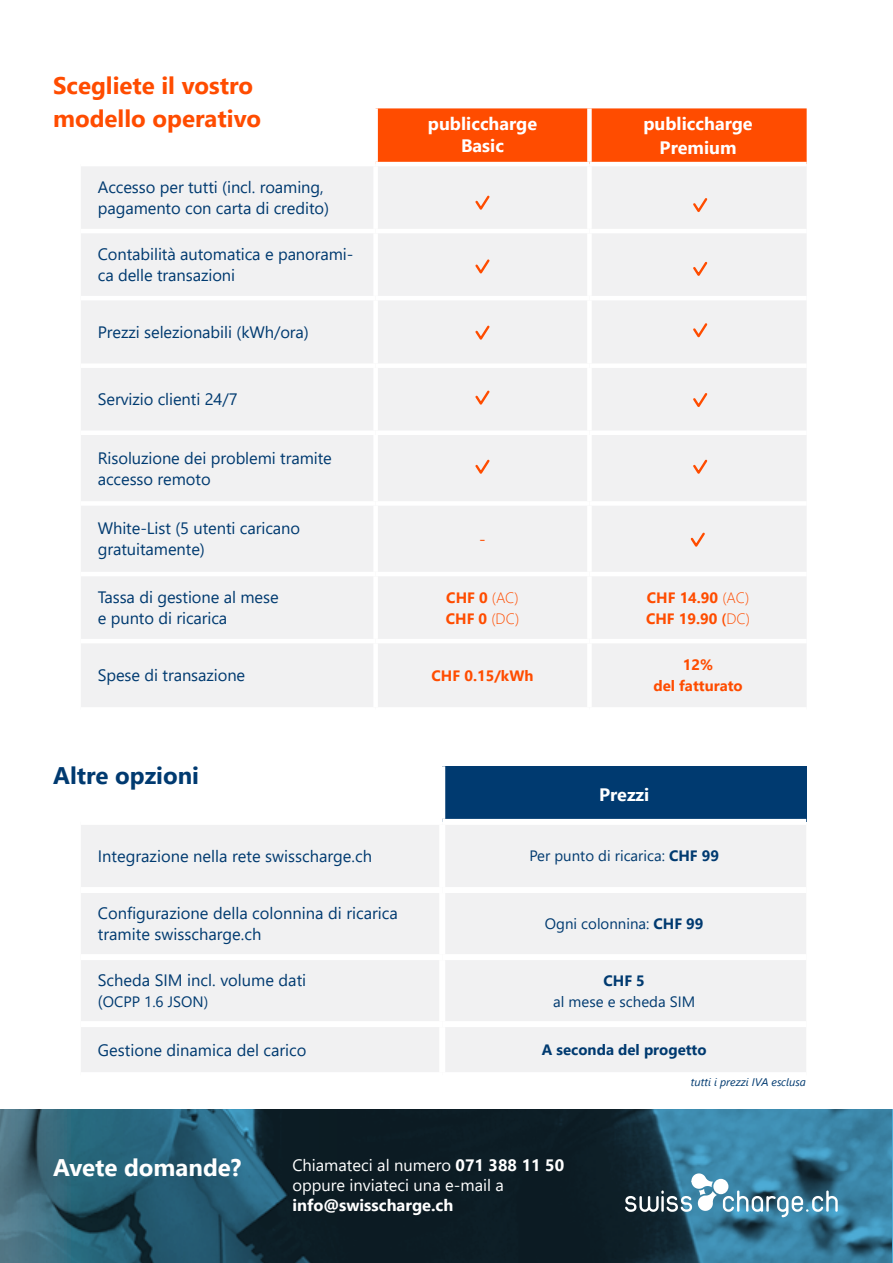
<style>
.page{position:relative;width:893px;height:1263px;background:#fff}
.page>*{position:absolute;margin:0;border:0;box-sizing:border-box;transform-origin:0 0}
.t1{font:700 24px/33px "Segoe UI";color:#ff4c00}
.t2{font:700 24px "Segoe UI";color:#fff}
.t3{font:700 24px "Segoe UI";color:#003a70}
.t4{font:700 18px/21.6px "Segoe UI";color:#fff;text-align:center}
.t5{font:16.5px/21px "Segoe UI";letter-spacing:-.005em;color:#003a70}
.t6{font:16.5px/19.8px "Segoe UI";color:#fff}
.t7{font:700 16.5px "Segoe UI";color:#fff}
.t8{font:16.5px "Segoe UI";color:#ff4c00}
.t9{font:15px "Segoe UI";color:#003a70}
.t10{font:700 15px/21px "Segoe UI";color:#ff4c00}
.t11{font:700 15px "Segoe UI";color:#003a70}
.t12{font:italic 11.25px "Segoe UI";color:#003a70}
.s1{font-weight:300}
.s2{font-weight:600}
.s3{font-weight:700}
.s4{font-size:16.5px}
</style>
<div class="page">
<svg style="left:0;top:1110px;width:893px;height:153px;background:#20485a"></svg>
<div style="left:442px;top:766px;width:364px;height:56px;background:#003a70"></div>
<div style="left:81px;top:825px;width:725px;height:247px;background:#f1f1f2"></div>
<div style="left:439px;top:825px;width:6px;height:62px;background:#fff"></div>
<div style="left:439px;top:893px;width:6px;height:61px;background:#fff"></div>
<div style="left:439px;top:960px;width:6px;height:61px;background:#fff"></div>
<div style="left:81px;top:1021px;width:361px;height:6px;background:#fff"></div>
<div style="left:442px;top:1021px;width:364px;height:6px;background:#fff"></div>
<div style="left:439px;top:1027px;width:6px;height:45px;background:#fff"></div>
<div style="left:439px;top:766px;width:6px;height:53px;background:#fff"></div>
<div style="left:81px;top:887px;width:361px;height:6px;background:#fff"></div>
<div style="left:81px;top:954px;width:361px;height:6px;background:#fff"></div>
<div style="left:442px;top:819px;width:364px;height:6px;background:#fff"></div>
<div style="left:442px;top:887px;width:364px;height:6px;background:#fff"></div>
<div style="left:442px;top:954px;width:364px;height:6px;background:#fff"></div>
<div style="left:378px;top:108px;width:429px;height:54px;background:#ff4c00"></div>
<div style="left:81px;top:167px;width:725px;height:540px;background:#f1f1f2"></div>
<div style="left:373px;top:166px;width:5px;height:63px;background:#fff"></div>
<div style="left:587px;top:166px;width:5px;height:63px;background:#fff"></div>
<hr style="left:81px;top:229px;width:295px;height:4px;background:#fff">
<hr style="left:376px;top:229px;width:213px;height:4px;background:#fff">
<div style="left:373px;top:233px;width:5px;height:63px;background:#fff"></div>
<hr style="left:589px;top:229px;width:218px;height:4px;background:#fff">
<div style="left:587px;top:233px;width:5px;height:63px;background:#fff"></div>
<hr style="left:81px;top:296px;width:295px;height:4px;background:#fff">
<hr style="left:376px;top:296px;width:213px;height:4px;background:#fff">
<div style="left:373px;top:300px;width:5px;height:63px;background:#fff"></div>
<hr style="left:589px;top:296px;width:218px;height:4px;background:#fff">
<div style="left:587px;top:300px;width:5px;height:63px;background:#fff"></div>
<div style="left:81px;top:363px;width:295px;height:5px;background:#fff"></div>
<div style="left:376px;top:363px;width:213px;height:5px;background:#fff"></div>
<div style="left:373px;top:368px;width:5px;height:62px;background:#fff"></div>
<div style="left:589px;top:363px;width:218px;height:5px;background:#fff"></div>
<div style="left:587px;top:368px;width:5px;height:62px;background:#fff"></div>
<div style="left:81px;top:430px;width:295px;height:5px;background:#fff"></div>
<div style="left:376px;top:430px;width:213px;height:5px;background:#fff"></div>
<div style="left:373px;top:435px;width:5px;height:66px;background:#fff"></div>
<div style="left:589px;top:430px;width:218px;height:5px;background:#fff"></div>
<div style="left:587px;top:435px;width:5px;height:66px;background:#fff"></div>
<div style="left:81px;top:501px;width:295px;height:5px;background:#fff"></div>
<div style="left:376px;top:501px;width:213px;height:5px;background:#fff"></div>
<div style="left:373px;top:506px;width:5px;height:66px;background:#fff"></div>
<div style="left:589px;top:501px;width:218px;height:5px;background:#fff"></div>
<div style="left:587px;top:506px;width:5px;height:66px;background:#fff"></div>
<hr style="left:81px;top:572px;width:295px;height:4px;background:#fff">
<hr style="left:376px;top:572px;width:213px;height:4px;background:#fff">
<div style="left:373px;top:576px;width:5px;height:63px;background:#fff"></div>
<hr style="left:589px;top:572px;width:218px;height:4px;background:#fff">
<div style="left:587px;top:576px;width:5px;height:63px;background:#fff"></div>
<hr style="left:81px;top:639px;width:295px;height:4px;background:#fff">
<hr style="left:376px;top:639px;width:213px;height:4px;background:#fff">
<div style="left:373px;top:643px;width:5px;height:64px;background:#fff"></div>
<hr style="left:589px;top:639px;width:218px;height:4px;background:#fff">
<div style="left:587px;top:643px;width:5px;height:64px;background:#fff"></div>
<div style="left:587px;top:108px;width:5px;height:54px;background:#fff"></div>
<svg style="left:473px;top:193px;width:19px;height:20px"></svg>
<svg style="left:473px;top:257px;width:19px;height:20px"></svg>
<svg style="left:473px;top:388px;width:19px;height:20px"></svg>
<svg style="left:691px;top:196px;width:18px;height:19px"></svg>
<svg style="left:691px;top:260px;width:18px;height:19px"></svg>
<svg style="left:691px;top:391px;width:18px;height:19px"></svg>
<svg style="left:691px;top:458px;width:18px;height:19px"></svg>
<svg style="left:723px;top:1190px;width:115px;height:27px;background:#6497b0"></svg>
<svg style="left:625px;top:1173px;width:92px;height:39px"></svg>
<div style="left:713px;top:1179px;width:15px;height:15px;background:#fff;border-radius:50%"></div>
<svg style="left:473px;top:458px;width:19px;height:19px"></svg>
<svg style="left:691px;top:321px;width:18px;height:20px"></svg>
<svg style="left:473px;top:323px;width:19px;height:20px"></svg>
<svg style="left:689px;top:530px;width:18px;height:20px"></svg>
<h1 class="t1" style="left:53px;top:67px;width:210px">Scegliete il vostro modello operativo</h1>
<p class="t5" style="left:98px;top:175px;width:233px">Accesso per tutti (incl. roaming, pagamento con carta di credito)</p>
<p class="t5" style="left:98px;top:242px;width:257px">Contabilità automatica e panorami&shy;ca delle transazioni</p>
<p class="t5" style="left:98px;top:320px;width:213px">Prezzi selezionabili (kWh/ora)</p>
<p class="t5" style="left:98px;top:387px;width:141px">Servizio clienti 24/7</p>
<p class="t5" style="left:98px;top:446px;width:236px">Risoluzione dei problemi tramite accesso remoto</p>
<p class="t5" style="left:98px;top:516px;width:204px">White-List (5 utenti caricano gratuitamente)</p>
<p class="t4" style="left:428px;top:111px;width:111px">publiccharge<br>Basic</p>
<p class="t4" style="left:643px;top:110px;width:111px;line-height:24px">publiccharge<br>Premium</p>
<p class="t8" style="left:479px;top:523px;width:8px">-</p>
<p class="t5" style="left:98px;top:585px;width:182px">Tassa di gestione al mese e punto di ricarica</p>
<p class="t10" style="left:446px;top:585px;width:75px">CHF 0 <span class="s1">(AC)<br></span>CHF 0 <span class="s1">(DC)</span></p>
<p class="t10" style="left:646px;top:585px;width:106px">CHF 14.90 <span class="s1">(AC)<br></span>CHF 19.90 <span class="s2">(</span><span class="s1">DC)</span></p>
<p class="t5" style="left:98px;top:663px;width:149px">Spese di transazione</p>
<p class="t10" style="left:432px;top:664px;width:103px">CHF 0.15/kWh</p>
<p class="t10" style="left:653px;top:653px;width:91px;text-align:center">12%<br>del fatturato</p>
<h1 class="t3" style="left:53px;top:752px;width:147px">Altre opzioni</h1>
<p class="t4" style="left:599px;top:782px;width:52px">Prezzi</p>
<p class="t5" style="left:98px;top:844px;width:276px">Integrazione nella rete swisscharge.ch</p>
<p class="t9" style="left:529px;top:842px;width:191px">Per punto di ricarica: <span class="s3">CHF 99</span></p>
<p class="t5" style="left:98px;top:901px;width:302px">Configurazione della colonnina di ricarica tramite swisscharge.ch</p>
<p class="t9" style="left:545px;top:909px;width:160px">Ogni colonnina: <span class="s3">CHF 99</span></p>
<p class="t5" style="left:98px;top:968px;width:210px">Scheda SIM incl. volume dati</p>
<p class="t9" style="left:98px;top:988px;width:112px"><span class="s4">(</span>OCPP 1.6 JSON)</p>
<p class="t11" style="left:603px;top:966px;width:43px">CHF 5</p>
<p class="t9" style="left:553px;top:987px;width:144px">al mese e scheda SIM</p>
<p class="t5" style="left:98px;top:1038px;width:210px">Gestione dinamica del carico</p>
<p class="t11" style="left:542px;top:1035px;width:166px">A seconda del progetto</p>
<h1 class="t2" style="left:53px;top:1144px;width:190px">Avete domande?</h1>
<p class="t6" style="left:292px;top:1154px;width:273px">Chiamateci al numero <span class="s3">071 388 11 50 </span>oppure inviateci una e-mail a</p>
<p class="t7" style="left:292px;top:1189px;width:163px">info@swisscharge.ch</p>
<p class="t12" style="left:691px;top:1071px;width:116px">tutti i prezzi IVA esclusa</p>
</div>
